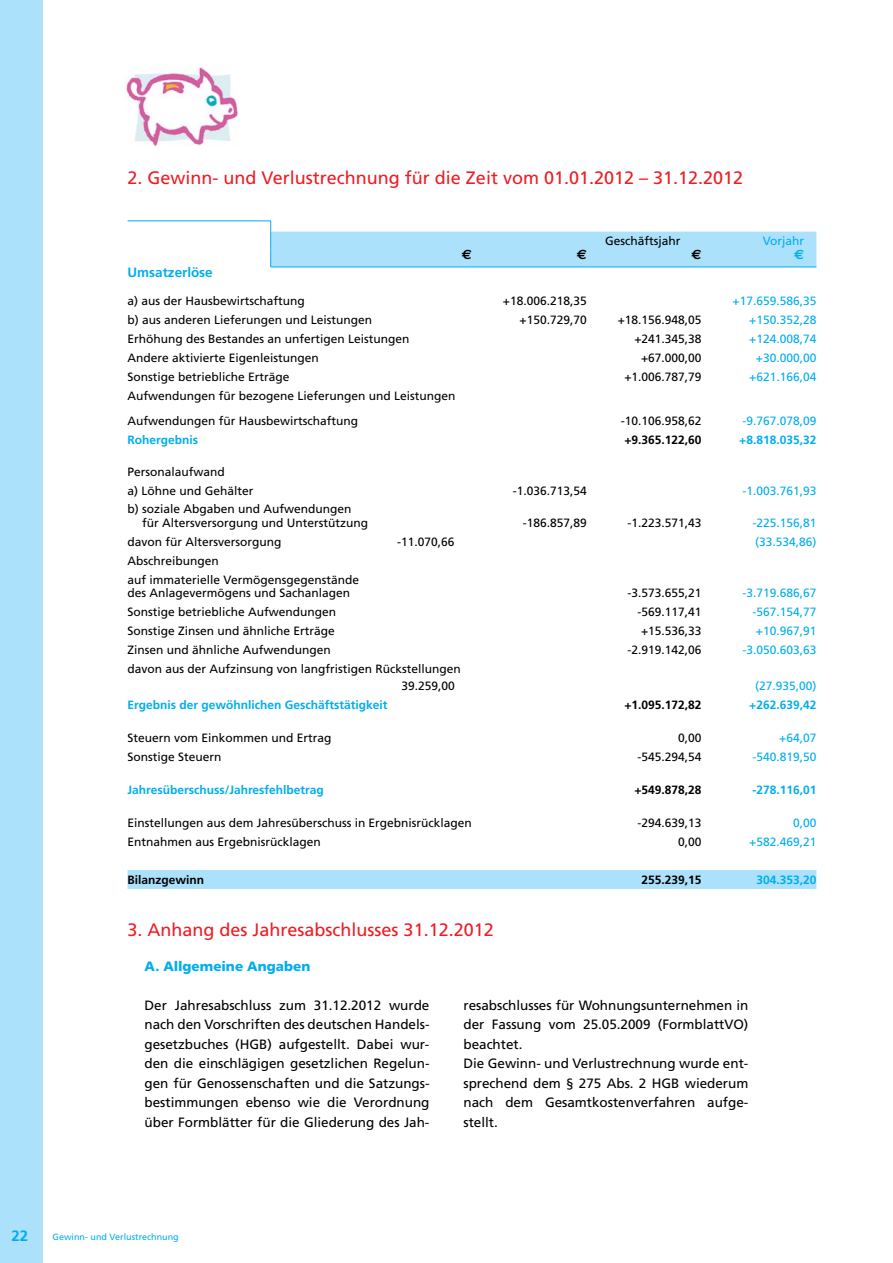
<style>
.page{position:relative;width:893px;height:1263px;background:#fff}
.page>*{position:absolute;margin:0;border:0;box-sizing:border-box;transform-origin:0 0}
.t1{font:18px "Frutiger";color:#ed1d24}
.t2{font:700 15px "Frutiger";color:#00aeef}
.t3{font:13.5px/19.5px "Frutiger LT Std";color:#000;text-align:justify}
.t4{font:900 13.5px "Frutiger";color:#00aeef}
.t5{font:700 13.5px "Frutiger";color:#00aeef}
.t6{font:700 13.5px "Euro Sans";color:#000}
.t7{font:700 13.5px "Euro Sans";color:#00aeef}
.t8{font:12px/18.9px "Frutiger";color:#000}
.t9{font:12px "Frutiger";color:#00aeef}
.t10{font:700 12px "Frutiger";color:#00aeef}
.t11{font:700 12px "Frutiger";color:#000}
.t12{font:9px "Frutiger";color:#00aeef}
</style>
<div class="page">
<div style="left:0;top:0;width:43px;height:1263px;background:#abe1fa"></div>
<img style="left:124px;top:67px;width:114px;height:80px">
<svg style="left:128px;top:232px;width:688px;height:657px"></svg>
<hr style="left:270px;top:267px;width:202px;height:1px;background:#00aeef">
<hr style="left:472px;top:267px;width:115px;height:1px;background:#00aeef">
<hr style="left:587px;top:267px;width:115px;height:1px;background:#00aeef">
<hr style="left:702px;top:267px;width:114px;height:1px;background:#00aeef">
<hr style="left:128px;top:221px;width:143px;height:1px;background:#00aeef">
<svg style="left:270px;top:221px;width:1px;height:46px"></svg>
<h1 class="t1" style="left:128px;top:167px;width:617px">2. Gewinn- und Verlustrechnung für die Zeit vom 01.01.2012 – 31.12.2012</h1>
<p class="t6" style="left:462px;top:246px;width:12px">€</p>
<p class="t8" style="left:605px;top:231px;width:77px">Geschäftsjahr</p>
<p class="t9" style="left:763px;top:234px;width:43px">Vorjahr</p>
<p class="t6" style="left:577px;top:246px;width:12px">€</p>
<p class="t6" style="left:691px;top:246px;width:12px">€</p>
<p class="t7" style="left:794px;top:246px;width:12px">€</p>
<p class="t5" style="left:128px;top:265px;width:87px">Umsatzerlöse</p>
<p class="t8" style="left:128px;top:291px;width:179px">a) aus der Hausbewirtschaftung</p>
<p class="t8" style="left:503px;top:291px;width:85px">+18.006.218,35</p>
<p class="t9" style="left:732px;top:294px;width:85px">+17.659.586,35</p>
<p class="t8" style="left:128px;top:310px;width:246px">b) aus anderen Lieferungen und Leistungen</p>
<p class="t8" style="left:520px;top:310px;width:69px">+150.729,70</p>
<p class="t8" style="left:618px;top:310px;width:85px">+18.156.948,05</p>
<p class="t9" style="left:749px;top:313px;width:69px">+150.352,28</p>
<p class="t8" style="left:128px;top:329px;width:284px">Erhöhung des Bestandes an unfertigen Leistungen</p>
<p class="t8" style="left:634px;top:329px;width:69px">+241.345,38</p>
<p class="t9" style="left:749px;top:332px;width:69px">+124.008,74</p>
<p class="t8" style="left:128px;top:348px;width:193px">Andere aktivierte Eigenleistungen</p>
<p class="t8" style="left:641px;top:348px;width:62px">+67.000,00</p>
<p class="t9" style="left:756px;top:350px;width:62px">+30.000,00</p>
<p class="t8" style="left:128px;top:367px;width:164px">Sonstige betriebliche Erträge</p>
<p class="t8" style="left:624px;top:367px;width:79px">+1.006.787,79</p>
<p class="t9" style="left:749px;top:369px;width:69px">+621.166,04</p>
<p class="t8" style="left:128px;top:383px;width:330px;line-height:25.2px">Aufwendungen für bezogene Lieferungen und Leistungen<br>Aufwendungen für Hausbewirtschaftung</p>
<p class="t8" style="left:621px;top:411px;width:82px">-10.106.958,62</p>
<p class="t9" style="left:742px;top:413px;width:76px">-9.767.078,09</p>
<p class="t10" style="left:128px;top:433px;width:72px">Rohergebnis</p>
<p class="t11" style="left:624px;top:433px;width:79px">+9.365.122,60</p>
<p class="t10" style="left:739px;top:433px;width:79px">+8.818.035,32</p>
<p class="t8" style="left:128px;top:462px;width:128px">Personalaufwand<br>a) Löhne und Gehälter</p>
<p class="t8" style="left:513px;top:481px;width:76px">-1.036.713,54</p>
<p class="t9" style="left:742px;top:483px;width:76px">-1.003.761,93</p>
<p class="t8" style="left:142px;top:502px;width:228px;line-height:13.5px;text-indent:-15px">b) soziale Abgaben und Aufwendungen für Altersversorgung und Unterstützung</p>
<p class="t8" style="left:523px;top:513px;width:66px">-186.857,89</p>
<p class="t8" style="left:628px;top:513px;width:76px">-1.223.571,43</p>
<p class="t9" style="left:752px;top:516px;width:66px">-225.156,81</p>
<p class="t8" style="left:128px;top:532px;width:156px">davon für Altersversorgung</p>
<p class="t8" style="left:397px;top:532px;width:59px">-11.070,66</p>
<p class="t9" style="left:755px;top:535px;width:63px">(33.534,86)</p>
<p class="t8" style="left:128px;top:551px;width:233px">Abschreibungen<br>auf immaterielle Vermögensgegenstände</p>
<p class="t8" style="left:128px;top:583px;width:224px">des Anlagevermögens und Sachanlagen</p>
<p class="t8" style="left:628px;top:583px;width:76px">-3.573.655,21</p>
<p class="t9" style="left:742px;top:586px;width:76px">-3.719.686,67</p>
<p class="t8" style="left:128px;top:602px;width:210px">Sonstige betriebliche Aufwendungen</p>
<p class="t8" style="left:638px;top:602px;width:66px">-569.117,41</p>
<p class="t9" style="left:752px;top:605px;width:66px">-567.154,77</p>
<p class="t8" style="left:128px;top:621px;width:209px">Sonstige Zinsen und ähnliche Erträge</p>
<p class="t8" style="left:641px;top:621px;width:62px">+15.536,33</p>
<p class="t9" style="left:756px;top:624px;width:62px">+10.967,91</p>
<p class="t8" style="left:128px;top:640px;width:205px">Zinsen und ähnliche Aufwendungen</p>
<p class="t8" style="left:628px;top:640px;width:76px">-2.919.142,06</p>
<p class="t9" style="left:742px;top:643px;width:76px">-3.050.603,63</p>
<p class="t8" style="left:402px;top:660px;width:61px;line-height:17.7px;text-indent:-274px">davon aus der Aufzinsung von langfristigen Rückstellungen<br>39.259,00</p>
<p class="t9" style="left:755px;top:679px;width:63px">(27.935,00)</p>
<p class="t10" style="left:128px;top:698px;width:262px">Ergebnis der gewöhnlichen Geschäftstätigkeit</p>
<p class="t11" style="left:624px;top:698px;width:79px">+1.095.172,82</p>
<p class="t10" style="left:749px;top:698px;width:69px">+262.639,42</p>
<p class="t8" style="left:128px;top:729px;width:206px">Steuern vom Einkommen und Ertrag</p>
<p class="t8" style="left:678px;top:729px;width:25px">0,00</p>
<p class="t9" style="left:779px;top:731px;width:39px">+64,07</p>
<p class="t8" style="left:128px;top:747px;width:96px">Sonstige Steuern</p>
<p class="t8" style="left:638px;top:747px;width:66px">-545.294,54</p>
<p class="t9" style="left:752px;top:750px;width:66px">-540.819,50</p>
<p class="t10" style="left:128px;top:783px;width:198px">Jahresüberschuss/Jahresfehlbetrag</p>
<p class="t11" style="left:634px;top:783px;width:69px">+549.878,28</p>
<p class="t10" style="left:752px;top:783px;width:66px">-278.116,01</p>
<p class="t8" style="left:128px;top:814px;width:346px">Einstellungen aus dem Jahresüberschuss in Ergebnisrücklagen</p>
<p class="t8" style="left:638px;top:814px;width:66px">-294.639,13</p>
<p class="t9" style="left:793px;top:816px;width:25px">0,00</p>
<p class="t8" style="left:128px;top:832px;width:195px">Entnahmen aus Ergebnisrücklagen</p>
<p class="t8" style="left:678px;top:832px;width:25px">0,00</p>
<p class="t9" style="left:749px;top:835px;width:69px">+582.469,21</p>
<p class="t11" style="left:128px;top:873px;width:78px">Bilanzgewinn</p>
<p class="t11" style="left:642px;top:873px;width:62px">255.239,15</p>
<p class="t10" style="left:756px;top:873px;width:62px">304.353,20</p>
<h1 class="t1" style="left:128px;top:919px;width:368px">3. Anhang des Jahresabschlusses 31.12.2012</h1>
<p class="t4" style="left:145px;top:958px;width:167px">A. Allgemeine Angaben</p>
<p class="t3" style="left:145px;top:995px;width:286px">Der Jahresabschluss zum 31.12.2012 wurde nach den Vorschriften des deutschen Handels&shy;gesetzbuches (HGB) aufgestellt. Dabei wur&shy;den die einschlägigen gesetzlichen Regelun&shy;gen für Genossenschaften und die Satzungs&shy;bestimmungen ebenso wie die Verordnung über Formblätter für die Gliederung des Jah-</p>
<p class="t3" style="left:463px;top:995px;width:286px;text-align:left">resabschlusses für Wohnungsunternehmen in der Fassung vom 25.05.2009 (FormblattVO) beachtet.<br>Die Gewinn- und Verlustrechnung wurde ent&shy;sprechend dem § 275 Abs. 2 HGB wiederum nach dem Gesamtkostenverfahren aufge&shy;stellt.</p>
<p class="t2" style="left:12px;top:1227px;width:18px">22</p>
<p class="t12" style="left:53px;top:1232px;width:128px">Gewinn- und Verlustrechnung</p>
</div>
